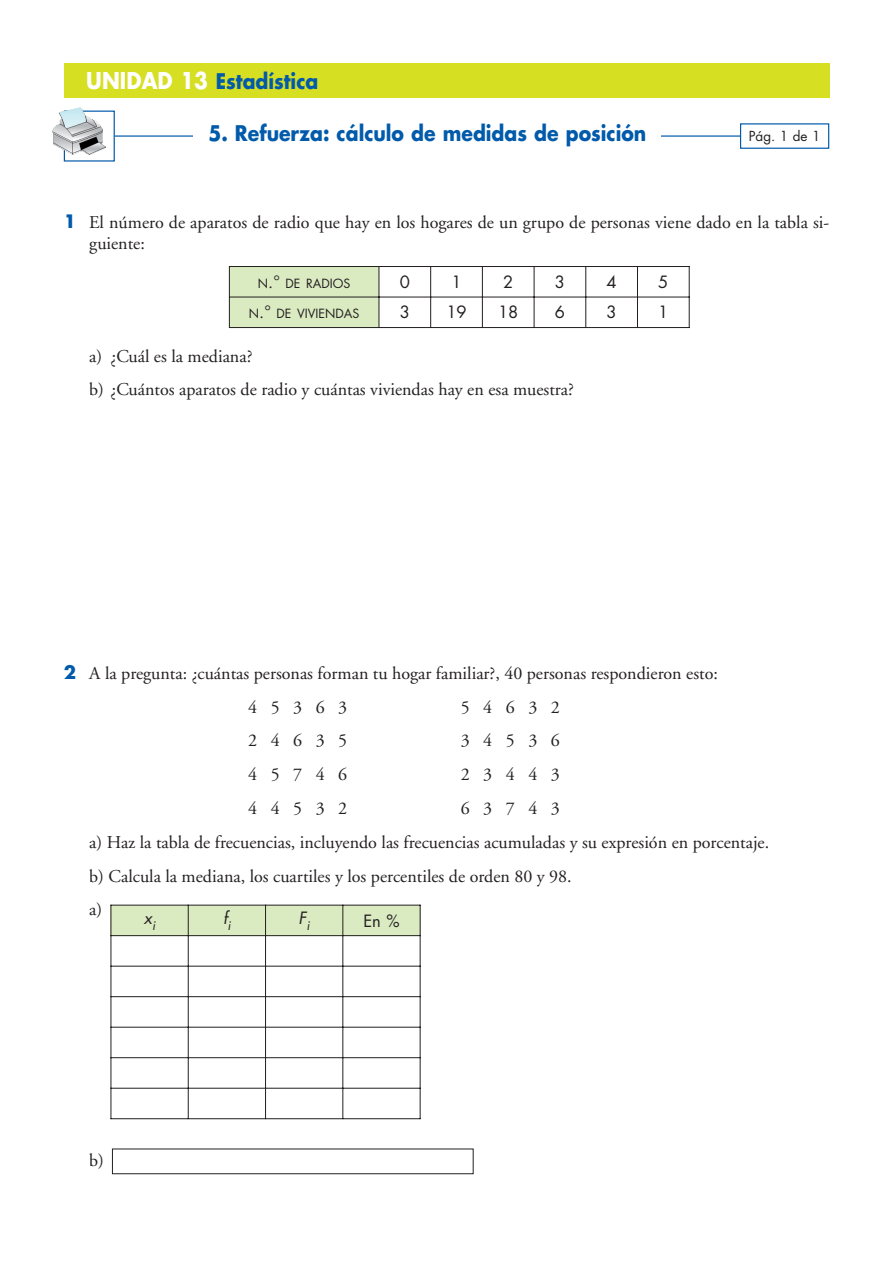
<style>
.page{position:relative;width:893px;height:1263px;background:#fff}
.page>*{position:absolute;margin:0;border:0;box-sizing:border-box;transform-origin:0 0}
.t1{font:700 21px "Futura";color:#015aaa;scale:.9 1}
.t2{font:18px/33.8px "Adobe Garamond";color:#231f20}
.t3{font:16.5px "Futura";color:#231f20}
.t4{font:italic 16.5px "Futura";color:#231f20}
.t5{font:13.5px "Futura";color:#231f20}
.t6{font:12.3px "Futura";color:#231f20}
.s1{font-size:22.5px;color:#fff}
.s2{font-family:"Futura";font-weight:700;color:#015aaa}
.s3{font-size:16.5px}
</style>
<div class="page">
<div style="left:64px;top:64px;width:765px;height:34px;background:#d6df21"></div>
<svg style="left:115px;top:123px;width:715px;height:26px"></svg>
<div style="left:193px;top:111px;width:468px;height:51px;background:#fff"></div>
<div style="left:64px;top:111px;width:51px;height:51px;border:1px solid #015aaa"></div>
<img style="left:52px;top:107px;width:54px;height:48px">
<div style="left:112px;top:1149px;width:361px;height:25px;border:1px solid #231f20"></div>
<div style="left:111px;top:905px;width:77px;height:31px;background:#daeac1"></div>
<div style="left:188px;top:905px;width:77px;height:31px;background:#daeac1"></div>
<div style="left:265px;top:905px;width:78px;height:31px;background:#daeac1"></div>
<div style="left:343px;top:905px;width:77px;height:31px;background:#daeac1"></div>
<hr style="left:111px;top:905px;width:1px;height:214px;background:#231f20">
<hr style="left:188px;top:905px;width:1px;height:214px;background:#231f20">
<hr style="left:265px;top:905px;width:1px;height:214px;background:#231f20">
<hr style="left:342px;top:905px;width:1px;height:214px;background:#231f20">
<hr style="left:420px;top:905px;width:1px;height:214px;background:#231f20">
<hr style="left:111px;top:905px;width:309px;height:1px;background:#231f20">
<hr style="left:111px;top:935px;width:309px;height:1px;background:#231f20">
<hr style="left:111px;top:966px;width:309px;height:1px;background:#231f20">
<hr style="left:111px;top:996px;width:309px;height:1px;background:#231f20">
<hr style="left:111px;top:1027px;width:309px;height:1px;background:#231f20">
<hr style="left:111px;top:1057px;width:309px;height:1px;background:#231f20">
<hr style="left:111px;top:1088px;width:309px;height:1px;background:#231f20">
<hr style="left:111px;top:1118px;width:309px;height:1px;background:#231f20">
<div style="left:229px;top:266px;width:150px;height:31px;background:#daeac1"></div>
<div style="left:229px;top:297px;width:150px;height:31px;background:#daeac1"></div>
<hr style="left:229px;top:266px;width:1px;height:62px;background:#231f20">
<hr style="left:379px;top:266px;width:1px;height:62px;background:#231f20">
<hr style="left:430px;top:266px;width:1px;height:62px;background:#231f20">
<hr style="left:482px;top:266px;width:1px;height:62px;background:#231f20">
<hr style="left:534px;top:266px;width:1px;height:62px;background:#231f20">
<hr style="left:585px;top:266px;width:1px;height:62px;background:#231f20">
<hr style="left:637px;top:266px;width:1px;height:62px;background:#231f20">
<hr style="left:689px;top:266px;width:1px;height:62px;background:#231f20">
<hr style="left:229px;top:266px;width:460px;height:1px;background:#231f20">
<hr style="left:229px;top:297px;width:460px;height:1px;background:#231f20">
<hr style="left:229px;top:327px;width:460px;height:1px;background:#231f20">
<p class="t1" style="left:86px;top:72px;width:259px"><span class="s1">UNIDAD 13</span> Estadística</p>
<p class="t1" style="left:208px;top:123px;width:488px">5. Refuerza: cálculo de medidas de posición</p>
<p class="t5" style="left:749px;top:130px;width:73px">Pág. 1 de 1</p>
<p class="t2" style="left:89px;top:213px;width:741px;line-height:21px;text-indent:-26px"><span class="s2">1</span> El número de aparatos de radio que hay en los hogares de un grupo de personas viene dado en la tabla si&shy;guiente:</p>
<p class="t6" style="left:258px;top:278px;width:94px">N<span class="s3">.°</span> DE RADIOS</p>
<p class="t3" style="left:400px;top:274px;width:12px">0</p>
<p class="t3" style="left:451px;top:274px;width:12px">1</p>
<p class="t3" style="left:503px;top:274px;width:12px">2</p>
<p class="t3" style="left:555px;top:274px;width:12px">3</p>
<p class="t3" style="left:606px;top:274px;width:12px">4</p>
<p class="t3" style="left:658px;top:274px;width:12px">5</p>
<p class="t6" style="left:249px;top:308px;width:112px">N<span class="s3">.°</span> DE VIVIENDAS</p>
<p class="t3" style="left:400px;top:305px;width:12px">3</p>
<p class="t3" style="left:446px;top:305px;width:22px">19</p>
<p class="t3" style="left:498px;top:305px;width:22px">18</p>
<p class="t3" style="left:555px;top:305px;width:12px">6</p>
<p class="t3" style="left:606px;top:305px;width:12px">3</p>
<p class="t3" style="left:658px;top:305px;width:12px">1</p>
<p class="t2" style="left:89px;top:341px;width:486px">a) ¿Cuál es la mediana?<br>b) ¿Cuántos aparatos de radio y cuántas viviendas hay en esa muestra?</p>
<p class="t2" style="left:248px;top:658px;width:471px;text-indent:-184px"><span class="s2">2</span> A la pregunta: ¿cuántas personas forman tu hogar familiar?, 40 personas respondieron esto:<br>4 5 3 6 3</p>
<p class="t2" style="left:461px;top:692px;width:101px">5 4 6 3 2</p>
<p class="t2" style="left:248px;top:726px;width:100px">2 4 6 3 5</p>
<p class="t2" style="left:461px;top:726px;width:101px">3 4 5 3 6</p>
<p class="t2" style="left:248px;top:759px;width:100px">4 5 7 4 6</p>
<p class="t2" style="left:461px;top:759px;width:101px">2 3 4 4 3</p>
<p class="t2" style="left:248px;top:793px;width:100px">4 4 5 3 2</p>
<p class="t2" style="left:89px;top:793px;width:681px;text-indent:371px">6 3 7 4 3<br>a) Haz la tabla de frecuencias, incluyendo las frecuencias acumuladas y su expresión en porcentaje. b) Calcula la mediana, los cuartiles y los percentiles de orden 80 y 98.<br>a)</p>
<p class="t4" style="left:144px;top:911px;width:15px">x<sub>i</sub></p>
<p class="t4" style="left:223px;top:911px;width:11px">f<sub>i</sub></p>
<p class="t4" style="left:299px;top:911px;width:15px">F<sub>i</sub></p>
<p class="t3" style="left:363px;top:913px;width:38px">En %</p>
<p class="t2" style="left:89px;top:1145px;width:16px">b)</p>
</div>
